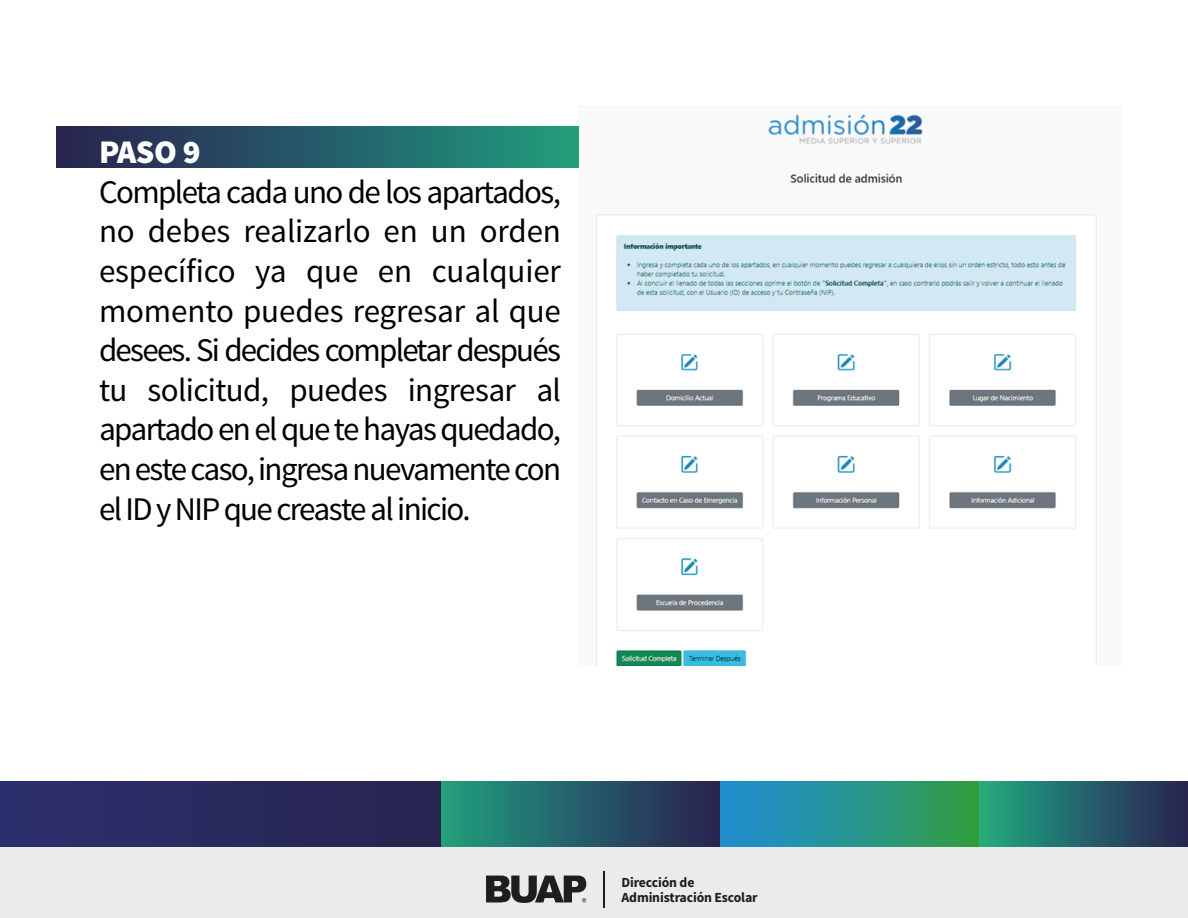
<style>
.page{position:relative;width:1188px;height:918px;background:#fff}
.page>*{position:absolute;margin:0;border:0;box-sizing:border-box;transform-origin:0 0}
.t1{font:33px/39.6px "Source Sans Pro";letter-spacing:-.05em;color:#000;text-align:justify}
.t2{font:900 33px "Source Sans Pro";color:#fff}
.t3{font:700 13.95px/15.8px "Source Sans Pro";letter-spacing:-.01em;color:#1e1f1d}
</style>
<div class="page">
<div style="left:0;top:846px;width:1188px;height:72px;background:#ebebeb"></div>
<svg style="left:486px;top:876px;width:100px;height:27px"></svg>
<hr style="left:603px;top:871px;width:2px;height:36px;background:#1e1f1d">
<div style="left:0;top:781px;width:441px;height:65px;background:linear-gradient(to right,#2c2f6e,#272450)"></div>
<div style="left:978px;top:781px;width:210px;height:65px;background:linear-gradient(to right,#22aa81,#282153)"></div>
<div style="left:719px;top:781px;width:260px;height:65px;background:linear-gradient(to right,#208ed9,#319d42)"></div>
<div style="left:441px;top:781px;width:278px;height:66px;background:linear-gradient(to right,#219e7f,#292152)"></div>
<div style="left:56px;top:126px;width:575px;height:42px;background:linear-gradient(to right,#292051,#20a983)"></div>
<img style="left:579px;top:106px;width:543px;height:559px">
<p class="t2" style="left:99px;top:131px;width:103px">PASO 9</p>
<p class="t1" style="left:99px;top:173px;width:464px">Completa cada uno de los apartados, no debes realizarlo en un orden específico ya que en cualquier momento puedes regresar al que desees. Si decides completar después tu solicitud, puedes ingresar al apartado en el que te hayas quedado, en este caso, ingresa nuevamente con el ID y NIP que creaste al inicio.</p>
<p class="t3" style="left:622px;top:875px;width:138px">Dirección de<br>Administración Escolar</p>
</div>
